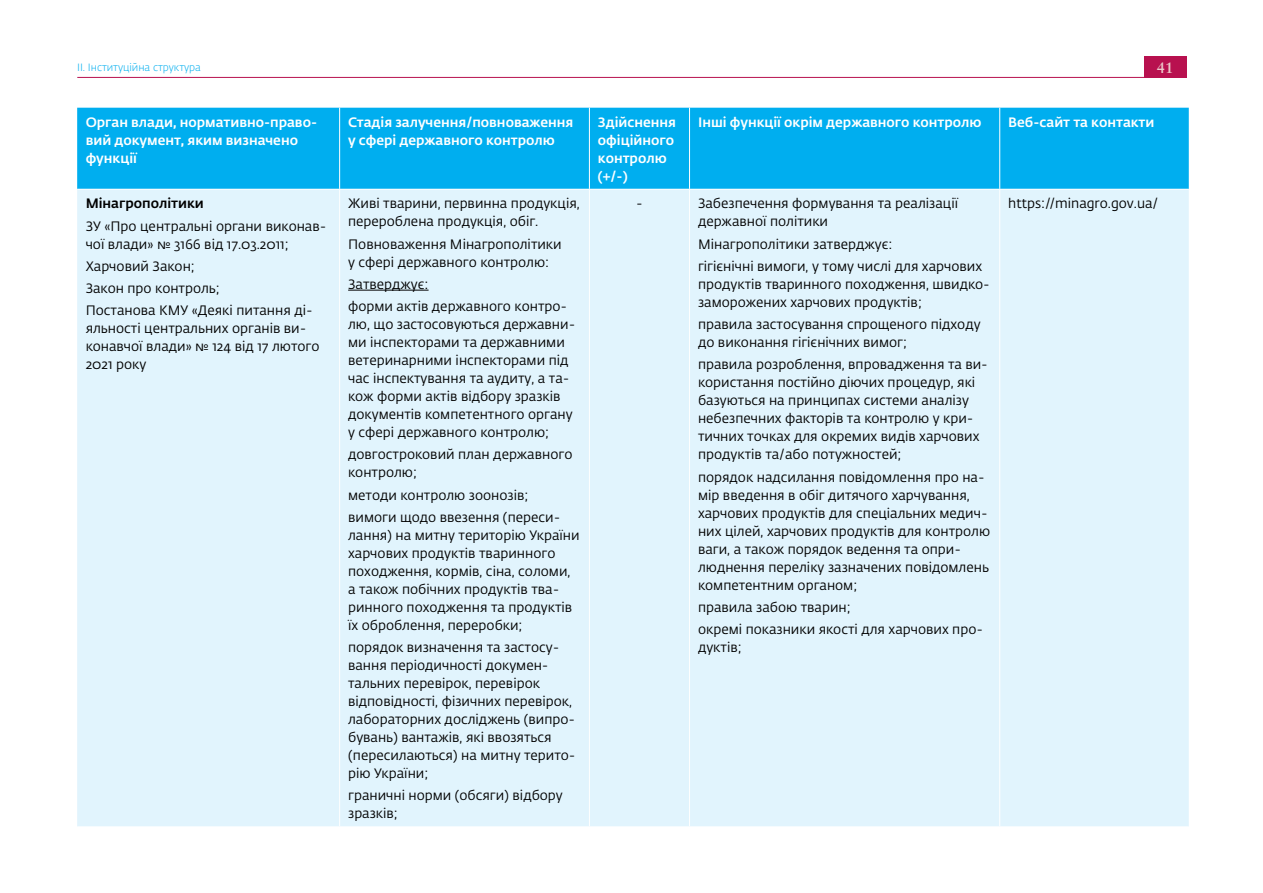
<style>
.page{position:relative;width:1263px;height:893px;background:#fff}
.page>*{position:absolute;margin:0;border:0;box-sizing:border-box;transform-origin:0 0}
.t1{font:700 15px "Sabon LT Pro";color:#ecc9ca}
.t2{font:13.5px/18px "Fedra Sans Pro";color:#000}
.t3{font:500 13.5px/18px "Fedra Sans Pro";color:#fff}
.t4{font:500 13.5px "Fedra Sans Pro";color:#000}
.t5{font:300 10.5px "Fedra Sans Pro";letter-spacing:-.005em;color:#00aeef}
</style>
<div class="page">
<div style="left:1144px;top:56px;width:42px;height:22px;background:#b8114f"></div>
<hr style="left:77px;top:77px;width:1076px;height:1px;background:#b8114f">
<div style="left:77px;top:108px;width:1112px;height:81px;background:#00aeef"></div>
<div style="left:77px;top:190px;width:1112px;height:636px;background:#e1f4fd"></div>
<hr style="left:339px;top:108px;width:1px;height:81px;background:#fff">
<hr style="left:589px;top:108px;width:1px;height:81px;background:#fff">
<hr style="left:689px;top:108px;width:1px;height:81px;background:#fff">
<hr style="left:999px;top:108px;width:1px;height:81px;background:#fff">
<hr style="left:339px;top:190px;width:1px;height:636px;background:#fff">
<hr style="left:589px;top:190px;width:1px;height:636px;background:#fff">
<hr style="left:689px;top:190px;width:1px;height:636px;background:#fff">
<hr style="left:999px;top:190px;width:1px;height:636px;background:#fff">
<hr style="left:348px;top:290px;width:81px;height:1px;background:#000">
<p class="t5" style="left:77px;top:60px;width:125px">II. Інституційна структура</p>
<p class="t1" style="left:1157px;top:58px;width:18px">41</p>
<p class="t3" style="left:86px;top:112px;width:233px">Орган влади, нормативно-право&shy;вий документ, яким визначено функції</p>
<p class="t3" style="left:348px;top:112px;width:227px">Стадія залучення/повноваження у сфері державного контролю</p>
<p class="t3" style="left:598px;top:112px;width:80px">Здійснення офіційного контролю</p>
<p class="t3" style="left:598px;top:166px;width:31px">(+/-)</p>
<p class="t3" style="left:698px;top:112px;width:285px">Інші функції окрім державного контролю</p>
<p class="t3" style="left:1008px;top:112px;width:148px">Веб-сайт та контакти</p>
<p class="t4" style="left:86px;top:193px;width:120px">Мінагрополітики</p>
<p class="t2" style="left:86px;top:216px;width:242px">ЗУ «Про центральні органи виконав&shy;чої влади» № 3166 від 17.03.2011;</p>
<p class="t2" style="left:86px;top:257px;width:111px">Харчовий Закон;</p>
<p class="t2" style="left:86px;top:279px;width:136px">Закон про контроль;</p>
<p class="t2" style="left:86px;top:301px;width:235px">Постанова КМУ «Деякі питання ді&shy;яльності центральних органів ви&shy;конавчої влади» № 124 від 17 лютого<br>2021 року</p>
<p class="t2" style="left:348px;top:194px;width:233px">Живі тварини, первинна продукція, перероблена продукція, обіг.</p>
<p class="t2" style="left:348px;top:234px;width:215px">Повноваження Мінагрополітики у сфері державного контролю:</p>
<p class="t2" style="left:348px;top:275px;width:82px">Затверджує:</p>
<p class="t2" style="left:348px;top:297px;width:229px">форми актів державного контро&shy;лю, що застосовуються державни&shy;ми інспекторами та державними ветеринарними інспекторами під час інспектування та аудиту, а та&shy;кож форми актів відбору зразків документів компетентного органу у сфері державного контролю;</p>
<p class="t2" style="left:348px;top:445px;width:226px">довгостроковий план державного контролю;</p>
<p class="t2" style="left:348px;top:485px;width:182px">методи контролю зоонозів;</p>
<p class="t2" style="left:348px;top:508px;width:233px">вимоги щодо ввезення (переси&shy;лання) на митну територію України харчових продуктів тваринного походження, кормів, сіна, соломи, а також побічних продуктів тва&shy;ринного походження та продуктів їх оброблення, переробки;</p>
<p class="t2" style="left:348px;top:638px;width:229px">порядок визначення та застосу&shy;вання періодичності докумен&shy;тальних перевірок, перевірок відповідності, фізичних перевірок, лабораторних досліджень (випро&shy;бувань) вантажів, які ввозяться (пересилаються) на митну терито&shy;рію України;</p>
<p class="t2" style="left:348px;top:786px;width:216px">граничні норми (обсяги) відбору зразків;</p>
<p class="t2" style="left:636px;top:194px;width:8px">-</p>
<p class="t2" style="left:698px;top:194px;width:262px">Забезпечення формування та реалізації державної політики</p>
<p class="t2" style="left:698px;top:234px;width:196px">Мінагрополітики затверджує:</p>
<p class="t2" style="left:698px;top:257px;width:293px">гігієнічні вимоги, у тому числі для харчових продуктів тваринного походження, швидко&shy;заморожених харчових продуктів;</p>
<p class="t2" style="left:698px;top:315px;width:284px">правила застосування спрощеного підходу до виконання гігієнічних вимог;</p>
<p class="t2" style="left:698px;top:355px;width:291px">правила розроблення, впровадження та ви&shy;користання постійно діючих процедур, які базуються на принципах системи аналізу небезпечних факторів та контролю у кри&shy;тичних точках для окремих видів харчових продуктів та/або потужностей;</p>
<p class="t2" style="left:698px;top:467px;width:294px">порядок надсилання повідомлення про на&shy;мір введення в обіг дитячого харчування, харчових продуктів для спеціальних медич&shy;них цілей, харчових продуктів для контролю ваги, а також порядок ведення та опри&shy;люднення переліку зазначених повідомлень компетентним органом;</p>
<p class="t2" style="left:698px;top:598px;width:154px">правила забою тварин;</p>
<p class="t2" style="left:698px;top:620px;width:286px">окремі показники якості для харчових про&shy;дуктів;</p>
<p class="t2" style="left:1008px;top:194px;width:152px">https://minagro.gov.ua/</p>
</div>
